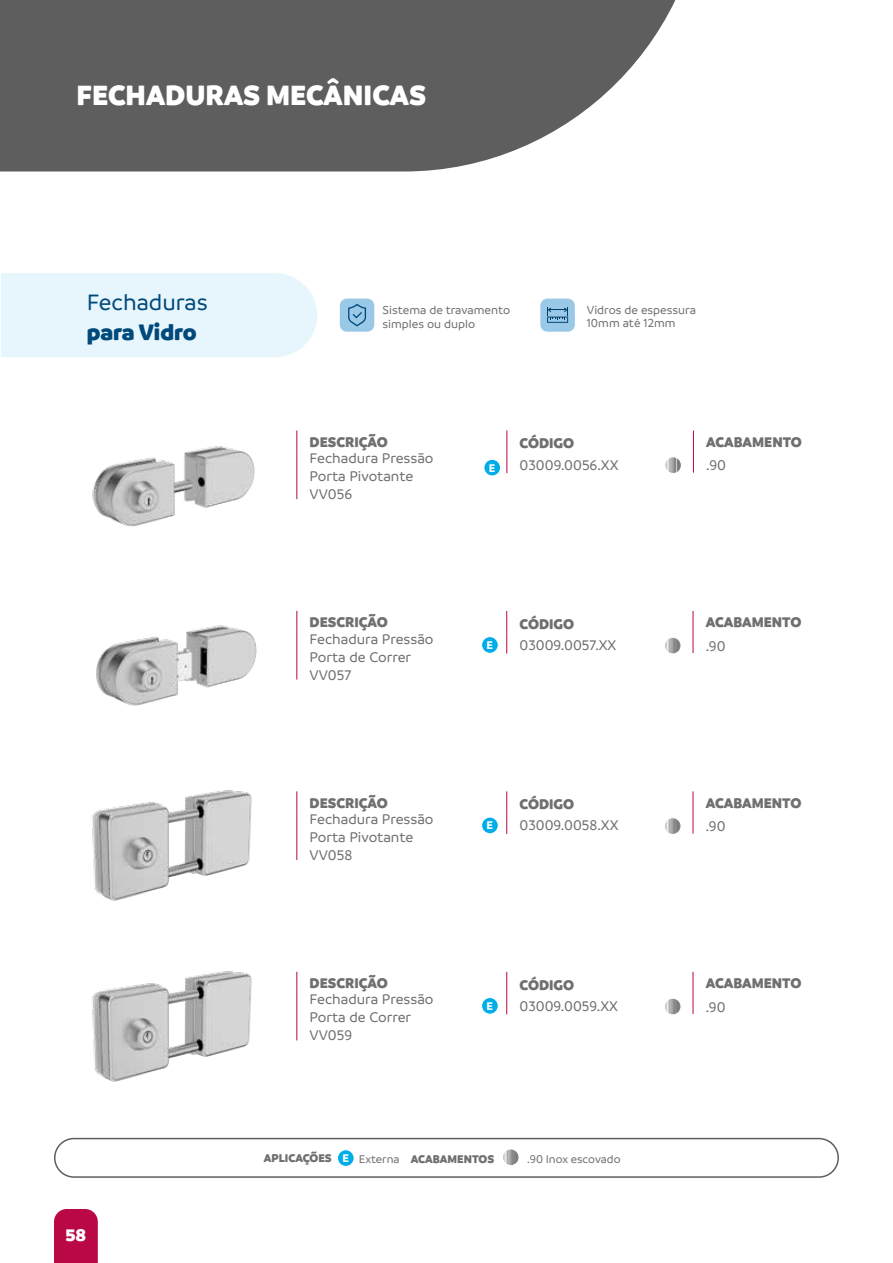
<style>
.page{position:relative;width:893px;height:1263px;background:#fff}
.page>*{position:absolute;margin:0;border:0;box-sizing:border-box;transform-origin:0 0}
.t1{font:900 30px "Branding SF";color:#fff}
.t2{font:500 24px "Branding SF";color:#00497b}
.t3{font:900 24px "Branding SF";color:#00497b}
.t4{font:900 18px "Branding SF";color:#fff}
.t5{font:500 15px/18px "Branding SF";color:#706f6f}
.t6{font:900 15px "Branding SF";color:#706f6f}
.t7{font:500 12.45px/13.6px "Branding SF";color:#706f6f}
.t8{font:900 12px "Branding SF";color:#706f6f}
.t9{font:500 12px "Branding SF";color:#706f6f}
.t10{font:700 12px "Branding SF";color:#fff}
.s1{font-weight:700;color:#fff}
.s2{font-weight:500}
</style>
<div class="page">
<div style="left:54px;top:1209px;width:44px;height:54px;background:#b90845"></div>
<svg style="left:0;top:0;width:676px;height:171px;background:#6f6f6f"></svg>
<div style="left:54px;top:1138px;width:785px;height:40px;border:2px solid #5e5e5e;border-radius:19px"></div>
<div style="left:1px;top:273px;width:316px;height:84px;background:#e6f6fc"></div>
<svg style="left:665px;top:457px;width:16px;height:16px"></svg>
<div style="left:665px;top:457px;width:17px;height:17px;border:1px solid #fff;border-radius:50%"></div>
<svg style="left:296px;top:430px;width:1px;height:19px"></svg>
<hr style="left:296px;top:449px;width:1px;height:50px;background:#ba0645">
<svg style="left:296px;top:611px;width:1px;height:18px"></svg>
<hr style="left:296px;top:629px;width:1px;height:50px;background:#ba0645">
<svg style="left:296px;top:791px;width:1px;height:19px"></svg>
<hr style="left:296px;top:810px;width:1px;height:50px;background:#ba0645">
<svg style="left:296px;top:972px;width:1px;height:18px"></svg>
<hr style="left:296px;top:990px;width:1px;height:50px;background:#ba0645">
<svg style="left:506px;top:430px;width:1px;height:43px"></svg>
<div style="left:484px;top:459px;width:16px;height:17px;background:#00ade9;border-radius:50%"></div>
<div style="left:484px;top:459px;width:17px;height:17px;border:1px solid #fff;border-radius:50%"></div>
<svg style="left:693px;top:430px;width:1px;height:43px"></svg>
<svg style="left:664px;top:637px;width:17px;height:17px"></svg>
<div style="left:664px;top:637px;width:17px;height:17px;border:1px solid #fff;border-radius:50%"></div>
<svg style="left:664px;top:818px;width:17px;height:16px"></svg>
<div style="left:664px;top:817px;width:17px;height:17px;border:1px solid #fff;border-radius:50%"></div>
<svg style="left:664px;top:998px;width:17px;height:17px"></svg>
<div style="left:664px;top:998px;width:17px;height:17px;border:1px solid #fff;border-radius:50%"></div>
<svg style="left:506px;top:611px;width:1px;height:42px"></svg>
<svg style="left:506px;top:791px;width:1px;height:43px"></svg>
<svg style="left:506px;top:972px;width:1px;height:42px"></svg>
<svg style="left:693px;top:611px;width:1px;height:42px"></svg>
<svg style="left:693px;top:791px;width:1px;height:42px"></svg>
<svg style="left:693px;top:972px;width:1px;height:42px"></svg>
<div style="left:482px;top:637px;width:16px;height:16px;background:#00ade9;border-radius:50%"></div>
<div style="left:481px;top:636px;width:17px;height:17px;border:1px solid #fff;border-radius:50%"></div>
<div style="left:482px;top:817px;width:16px;height:17px;background:#00ade9;border-radius:50%"></div>
<div style="left:481px;top:817px;width:17px;height:17px;border:1px solid #fff;border-radius:50%"></div>
<div style="left:482px;top:997px;width:16px;height:17px;background:#00ade9;border-radius:50%"></div>
<div style="left:481px;top:997px;width:17px;height:17px;border:1px solid #fff;border-radius:50%"></div>
<img style="left:92px;top:446px;width:163px;height:81px">
<img style="left:96px;top:625px;width:161px;height:81px">
<img style="left:92px;top:790px;width:160px;height:111px">
<img style="left:92px;top:971px;width:160px;height:111px">
<div style="left:337px;top:1150px;width:17px;height:16px;background:#00ade9;border-radius:50%"></div>
<div style="left:337px;top:1149px;width:17px;height:17px;border:1px solid #fff;border-radius:50%"></div>
<svg style="left:502px;top:1149px;width:17px;height:16px"></svg>
<div style="left:502px;top:1149px;width:17px;height:17px;border:1px solid #fff;border-radius:50%"></div>
<div style="left:340px;top:299px;width:34px;height:33px;background:#9ac9e7;border-radius:7px"></div>
<div style="left:540px;top:299px;width:35px;height:33px;background:#9ac9e7;border-radius:7px"></div>
<svg style="left:348px;top:304px;width:18px;height:22px"></svg>
<svg style="left:547px;top:307px;width:21px;height:16px"></svg>
<h1 class="t1" style="left:77px;top:77px;width:351px">FECHADURAS MECÂNICAS</h1>
<h2 class="t2" style="left:87px;top:290px;width:122px">Fechaduras</h2>
<h2 class="t3" style="left:87px;top:318px;width:111px">para Vidro</h2>
<p class="t4" style="left:65px;top:1224px;width:22px">58</p>
<p class="t7" style="left:383px;top:303px;width:129px">Sistema de travamento simples ou duplo</p>
<p class="t7" style="left:587px;top:303px;width:111px">Vidros de espessura<br>10mm até 12mm</p>
<p class="t6" style="left:310px;top:433px;width:80px">DESCRIÇÃO</p>
<p class="t5" style="left:310px;top:449px;width:125px">Fechadura Pressão<br>Porta Pivotante<br>VV056</p>
<p class="t6" style="left:520px;top:434px;width:56px">CÓDIGO</p>
<p class="t10" style="left:489px;top:461px;width:8px">E</p>
<p class="t5" style="left:520px;top:456px;width:100px">03009.0056.XX</p>
<p class="t6" style="left:706px;top:433px;width:97px">ACABAMENTO</p>
<p class="t5" style="left:706px;top:457px;width:21px">.90</p>
<p class="t6" style="left:310px;top:613px;width:80px">DESCRIÇÃO</p>
<p class="t5" style="left:310px;top:630px;width:125px">Fechadura Pressão<br>Porta de Correr<br>VV057</p>
<p class="t10" style="left:486px;top:638px;width:8px">E</p>
<p class="t6" style="left:519px;top:615px;width:56px">CÓDIGO</p>
<p class="t5" style="left:519px;top:636px;width:98px">03009.0057.XX</p>
<p class="t6" style="left:706px;top:613px;width:97px">ACABAMENTO</p>
<p class="t5" style="left:706px;top:637px;width:21px">.90</p>
<p class="t6" style="left:310px;top:794px;width:80px">DESCRIÇÃO</p>
<p class="t5" style="left:310px;top:810px;width:125px">Fechadura Pressão<br>Porta Pivotante<br>VV058</p>
<p class="t10" style="left:486px;top:818px;width:8px">E</p>
<p class="t6" style="left:519px;top:795px;width:56px">CÓDIGO</p>
<p class="t5" style="left:519px;top:817px;width:100px">03009.0058.XX</p>
<p class="t6" style="left:706px;top:794px;width:97px">ACABAMENTO</p>
<p class="t5" style="left:706px;top:817px;width:21px">.90</p>
<p class="t6" style="left:310px;top:974px;width:80px">DESCRIÇÃO</p>
<p class="t5" style="left:310px;top:991px;width:125px">Fechadura Pressão<br>Porta de Correr<br>VV059</p>
<p class="t10" style="left:486px;top:999px;width:8px">E</p>
<p class="t6" style="left:519px;top:976px;width:56px">CÓDIGO</p>
<p class="t5" style="left:519px;top:997px;width:100px">03009.0059.XX</p>
<p class="t6" style="left:706px;top:974px;width:97px">ACABAMENTO</p>
<p class="t5" style="left:706px;top:998px;width:21px">.90</p>
<p class="t8" style="left:264px;top:1152px;width:232px">APLICAÇÕES <span class="s1">E</span> <span class="s2">Externa</span> ACABAMENTOS</p>
<p class="t9" style="left:527px;top:1153px;width:95px">.90 Inox escovado</p>
</div>
